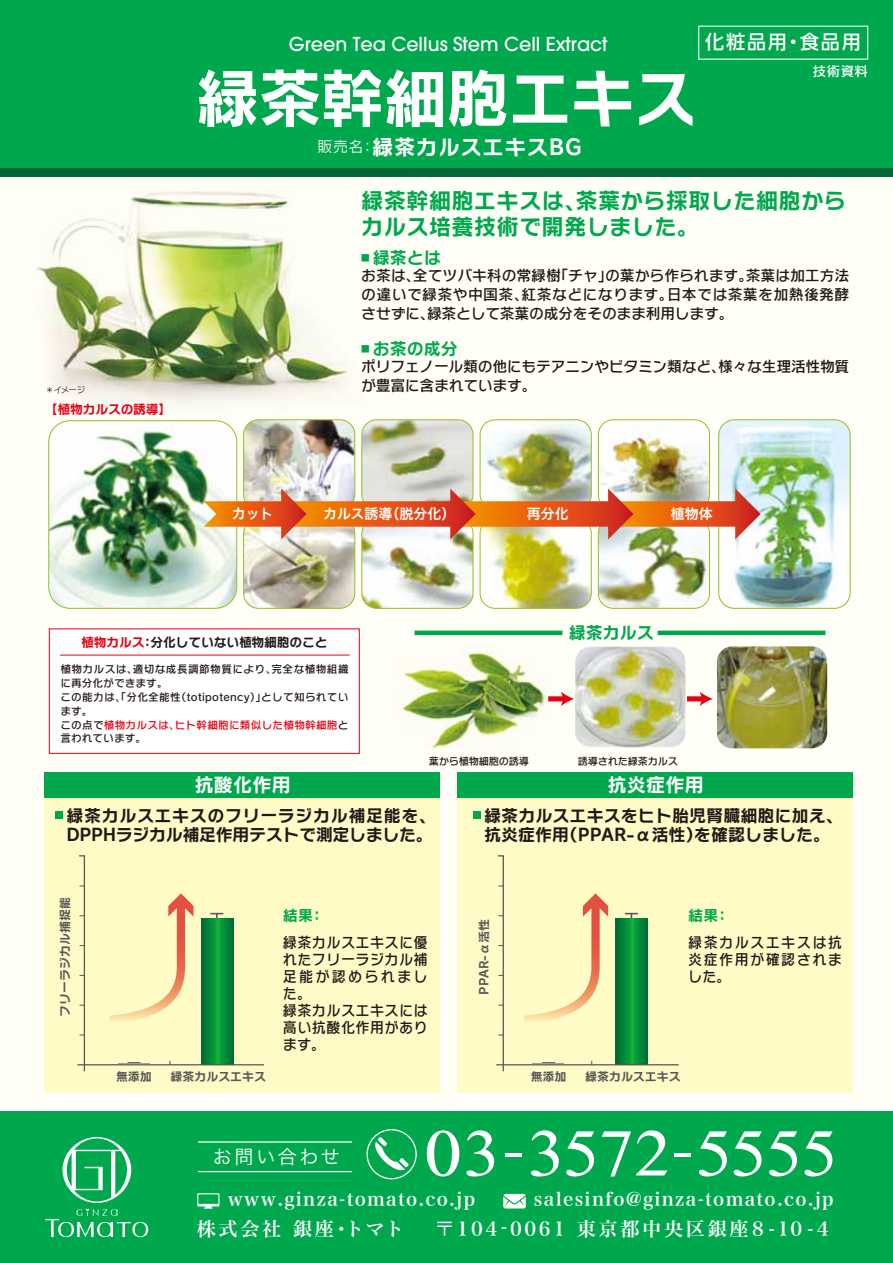
<style>
.page{position:relative;width:893px;height:1263px;background:#fffef7}
.page>*{position:absolute;margin:0;border:0;box-sizing:border-box;transform-origin:0 0}
.t1{font:64.8px "Bangla MN";letter-spacing:-.03em;color:#fff}
.t2{font:63.75px "Rodin NTLG Pro B";letter-spacing:-.02em;color:#fff}
.t3{font:22.35px/25.5px "Rodin NTLG Pro B";letter-spacing:.01em;color:#00a84d}
.t4{font:21.3px "Rodin NTLG Pro B";letter-spacing:.04em;color:#fff}
.t5{font:19.2px "Hira Min Pro N W6";letter-spacing:.14em;color:#fff}
.t6{font:500 19.2px "Avant Garde";color:#fff}
.t7{font:19.2px "Rodin NTLG Pro B";letter-spacing:.01em;color:#fff}
.t8{font:500 19.2px "UD Shin Go Pro";letter-spacing:.09em;color:#fff}
.t9{font:19.2px "Hira Kaku Pro N W3";letter-spacing:.13em;color:#fff}
.t10{font:18.3px "Hira Min Pro N W6";letter-spacing:.07em;color:#fff}
.t11{font:17.1px "Rodin NTLG Pro B";color:#00a84d}
.t12{font:16.95px/19.2px "Rodin NTLG Pro B";letter-spacing:-.02em;color:#221815}
.t13{font:16.95px/19.2px "Rodin NTLG Pro B";letter-spacing:.005em;color:#221815}
.t14{font:16.95px "Rodin NTLG Pro B";color:#00a84d}
.t15{font:14.85px/19.2px "Rodin NTLG Pro DB";letter-spacing:.025em;color:#221815;text-align:justify}
.t16{font:14.85px/17px "Rodin NTLG Pro DB";letter-spacing:.025em;color:#221815;text-align:justify;scale:.95 1}
.t17{font:14.85px/19.2px "Rodin NTLG Pro DB";letter-spacing:-.02em;color:#221815}
.t18{font:14.85px "Rodin NTLG Pro B";color:#00a84d}
.t19{font:13.95px "Hira Kaku Pro N W6";color:#fff}
.t20{font:12.75px "Rodin NTLG Pro B";letter-spacing:-.01em;color:#221815}
.t21{font:12.75px "Rodin NTLG Pro B";letter-spacing:-.01em;color:#e60012}
.t22{font:500 12.75px "UD Shin Go Pro";color:#fff}
.t23{font:12px "Rodin NTLG Pro B";color:#595757}
.t24{font:10.65px/13.8px "Rodin NTLG Pro DB";letter-spacing:.03em;color:#221815}
.t25{font:10.2px "Rodin NTLG Pro DB";letter-spacing:-.02em;color:#221815}
.t26{font:8.55px "Rodin NTLG Pro M";color:#221815}
.s1{font-family:"Rodin NTLG Pro M";font-size:14.85px}
.s2{color:#e60012}
</style>
<div class="page">
<div style="left:0;top:1112px;width:893px;height:151px;background:#00a84d"></div>
<div style="left:0;top:0;width:893px;height:176px;background:#00a84d"></div>
<div style="left:0;top:168px;width:893px;height:8px;background:#006934"></div>
<div style="left:366px;top:1129px;width:51px;height:50px;border:1px solid #fff;border-radius:50%"></div>
<svg style="left:374px;top:1137px;width:35px;height:34px"></svg>
<svg style="left:503px;top:1194px;width:23px;height:14px"></svg>
<svg style="left:197px;top:1193px;width:22px;height:16px"></svg>
<svg style="left:62px;top:1137px;width:69px;height:66px"></svg>
<svg style="left:46px;top:1209px;width:102px;height:28px"></svg>
<hr style="left:198px;top:1171px;width:154px;height:1px;background:#fff">
<hr style="left:198px;top:1141px;width:154px;height:2px;background:#fff">
<div style="left:45px;top:772px;width:395px;height:321px;background:#fffbc7"></div>
<div style="left:45px;top:772px;width:395px;height:26px;background:#00a84d"></div>
<hr style="left:414px;top:631px;width:148px;height:4px;background:#00a84d">
<hr style="left:658px;top:631px;width:167px;height:4px;background:#00a84d">
<div style="left:548px;top:696px;width:17px;height:5px;background:#e60012"></div>
<svg style="left:561px;top:692px;width:13px;height:14px"></svg>
<div style="left:687px;top:696px;width:16px;height:5px;background:#e60012"></div>
<svg style="left:700px;top:692px;width:13px;height:14px"></svg>
<div style="left:458px;top:772px;width:395px;height:321px;background:#fffbc7"></div>
<div style="left:458px;top:772px;width:395px;height:26px;background:#00a84d"></div>
<img style="left:0;top:176px;width:407px;height:225px">
<div style="left:55px;top:811px;width:8px;height:8px;background:#00a84d"></div>
<div style="left:473px;top:811px;width:8px;height:8px;background:#00a84d"></div>
<img style="left:575px;top:646px;width:110px;height:102px">
<img style="left:717px;top:646px;width:110px;height:102px">
<svg style="left:210px;top:913px;width:13px;height:6px"></svg>
<svg style="left:128px;top:1062px;width:13px;height:1px"></svg>
<hr style="left:118px;top:1063px;width:32px;height:1px;background:#9fa0a0">
<svg style="left:201px;top:919px;width:32px;height:145px;background:#038937"></svg>
<hr style="left:77px;top:1064px;width:187px;height:1px;background:#595757">
<svg style="left:78px;top:855px;width:8px;height:217px"></svg>
<svg style="left:109px;top:893px;width:85px;height:129px"></svg>
<svg style="left:625px;top:913px;width:13px;height:6px"></svg>
<svg style="left:542px;top:1062px;width:13px;height:1px"></svg>
<hr style="left:532px;top:1063px;width:32px;height:1px;background:#9fa0a0">
<svg style="left:616px;top:919px;width:32px;height:145px;background:#038937"></svg>
<hr style="left:496px;top:1064px;width:183px;height:1px;background:#595757">
<svg style="left:497px;top:855px;width:8px;height:217px"></svg>
<svg style="left:524px;top:893px;width:84px;height:129px"></svg>
<svg style="left:698px;top:26px;width:170px;height:34px"></svg>
<div style="left:49px;top:628px;width:311px;height:126px;background:#fff;border:1px solid #e60012"></div>
<hr style="left:60px;top:655px;width:290px;height:1px;background:#e60012">
<img style="left:598px;top:539px;width:110px;height:68px">
<div style="left:598px;top:518px;width:112px;height:91px;border:1px solid #8fc31f;border-radius:15px"></div>
<img style="left:50px;top:422px;width:187px;height:185px">
<div style="left:48px;top:420px;width:189px;height:189px;border:1px solid #8fc31f;border-radius:21px"></div>
<img style="left:480px;top:539px;width:110px;height:68px">
<div style="left:480px;top:518px;width:112px;height:91px;border:1px solid #8fc31f;border-radius:15px"></div>
<img style="left:363px;top:421px;width:110px;height:67px">
<div style="left:361px;top:419px;width:112px;height:91px;border:1px solid #8fc31f;border-radius:15px"></div>
<img style="left:363px;top:539px;width:110px;height:68px">
<div style="left:361px;top:518px;width:112px;height:91px;border:1px solid #8fc31f;border-radius:15px"></div>
<img style="left:245px;top:539px;width:110px;height:68px">
<div style="left:243px;top:518px;width:112px;height:91px;border:1px solid #8fc31f;border-radius:15px"></div>
<img style="left:720px;top:421px;width:129px;height:186px">
<div style="left:718px;top:419px;width:133px;height:190px;border:1px solid #8fc31f;border-radius:16px"></div>
<img style="left:245px;top:421px;width:110px;height:67px">
<div style="left:243px;top:419px;width:112px;height:91px;border:1px solid #8fc31f;border-radius:15px"></div>
<img style="left:598px;top:421px;width:110px;height:67px">
<div style="left:598px;top:419px;width:112px;height:91px;border:1px solid #8fc31f;border-radius:15px"></div>
<img style="left:480px;top:421px;width:110px;height:67px">
<div style="left:480px;top:419px;width:112px;height:91px;border:1px solid #8fc31f;border-radius:15px"></div>
<img style="left:204px;top:488px;width:557px;height:51px">
<img style="left:392px;top:643px;width:166px;height:106px">
<h3 class="t6" style="left:289px;top:32px;width:320px">Green Tea Cellus Stem Cell Extract</h3>
<h2 class="t2" style="left:196px;top:55px;width:503px">緑茶幹細胞エキス</h2>
<h3 class="t4" style="left:318px;top:132px;width:266px"><span class="s1">販売名：</span>緑茶カルスエキスBG</h3>
<h3 class="t8" style="left:705px;top:27px;width:157px">化粧品用・食品用</h3>
<p class="t22" style="left:813px;top:61px;width:56px">技術資料</p>
<p class="t26" style="left:45px;top:384px;width:41px">＊イメージ</p>
<p class="t21" style="left:45px;top:400px;width:128px">【植物カルスの誘導】</p>
<h3 class="t3" style="left:361px;top:187px;width:486px">緑茶幹細胞エキスは、茶葉から採取した細胞からカルス培養技術で開発しました。</h3>
<h3 class="t14" style="left:361px;top:246px;width:81px"><sup>■</sup> 緑茶とは</h3>
<h3 class="t15" style="left:361px;top:265px;width:490px">お茶は、全てツバキ科の常緑樹「チャ」の葉から作られます。茶葉は加工方法の違いで緑茶や中国茶、紅茶などになります。日本では茶葉を加熱後発酵させずに、緑茶として茶葉の成分をそのまま利用します。</h3>
<h3 class="t14" style="left:361px;top:337px;width:98px"><sup>■</sup> お茶の成分</h3>
<h3 class="t17" style="left:361px;top:356px;width:490px">ポリフェノール類の他にもテアニンやビタミン類など、様々な生理活性物質が豊富に含まれています。</h3>
<h3 class="t19" style="left:232px;top:501px;width:43px">カット</h3>
<h3 class="t19" style="left:323px;top:501px;width:134px">カルス誘導（脱分化）</h3>
<h3 class="t19" style="left:527px;top:501px;width:43px">再分化</h3>
<h3 class="t19" style="left:671px;top:501px;width:43px">植物体</h3>
<p class="t20" style="left:81px;top:634px;width:248px"><span class="s2">植物カルス</span>：分化していない植物細胞のこと</p>
<p class="t24" style="left:60px;top:662px;width:290px">植物カルスは、適切な成長調節物質により、完全な植物組織に再分化ができます。<br>この能力は、「分化全能性（totipotency）」として知られています。<br>この点で<span class="s2">植物カルスは、ヒト幹細胞に類似した植物幹細胞</span>と言われています。</p>
<h3 class="t7" style="left:194px;top:772px;width:98px">抗酸化作用</h3>
<h3 class="t11" style="left:569px;top:621px;width:87px">緑茶カルス</h3>
<p class="t25" style="left:429px;top:754px;width:102px">葉から植物細胞の誘導</p>
<p class="t25" style="left:578px;top:754px;width:102px">誘導された緑茶カルス</p>
<h3 class="t7" style="left:607px;top:772px;width:98px">抗炎症作用</h3>
<h3 class="t12" style="left:67px;top:805px;width:371px">緑茶カルスエキスのフリーラジカル補足能を、<br>DPPHラジカル補足作用テストで測定しました。</h3>
<h3 class="t13" style="left:484px;top:805px;width:360px">緑茶カルスエキスをヒト胎児腎臓細胞に加え、抗炎症作用（PPAR-α活性）を確認しました。</h3>
<p class="t23" style="left:57px;top:1016px;width:121px;rotate:-90deg">フリーラジカル捕捉能</p>
<p class="t23" style="left:116px;top:1068px;width:37px">無添加</p>
<p class="t23" style="left:171px;top:1068px;width:97px">緑茶カルスエキス</p>
<h3 class="t18" style="left:283px;top:906px;width:43px">結果：</h3>
<h3 class="t16" style="left:283px;top:934px;width:154px;text-align:left">緑茶カルスエキスに優れたフリーラジカル補足能が認められました。<br>緑茶カルスエキスには高い抗酸化作用があります。</h3>
<p class="t23" style="left:476px;top:994px;width:77px;rotate:-90deg">PPAR-α活性</p>
<h3 class="t18" style="left:688px;top:906px;width:43px">結果：</h3>
<h3 class="t16" style="left:688px;top:934px;width:163px">緑茶カルスエキスは抗炎症作用が確認されました。</h3>
<p class="t23" style="left:531px;top:1068px;width:37px">無添加</p>
<p class="t23" style="left:585px;top:1068px;width:97px">緑茶カルスエキス</p>
<h3 class="t9" style="left:213px;top:1139px;width:129px">お問い合わせ</h3>
<h1 class="t1" style="left:424px;top:1111px;width:414px">03-3572-5555</h1>
<h3 class="t10" style="left:228px;top:1183px;width:249px">www.ginza-tomato.co.jp</h3>
<h3 class="t10" style="left:534px;top:1183px;width:301px">salesinfo@ginza-tomato.co.jp</h3>
<h3 class="t5" style="left:197px;top:1211px;width:209px">株式会社 銀座・トマト</h3>
<h3 class="t5" style="left:435px;top:1211px;width:395px">〒104-0061 東京都中央区銀座8 -10-4</h3>
</div>
